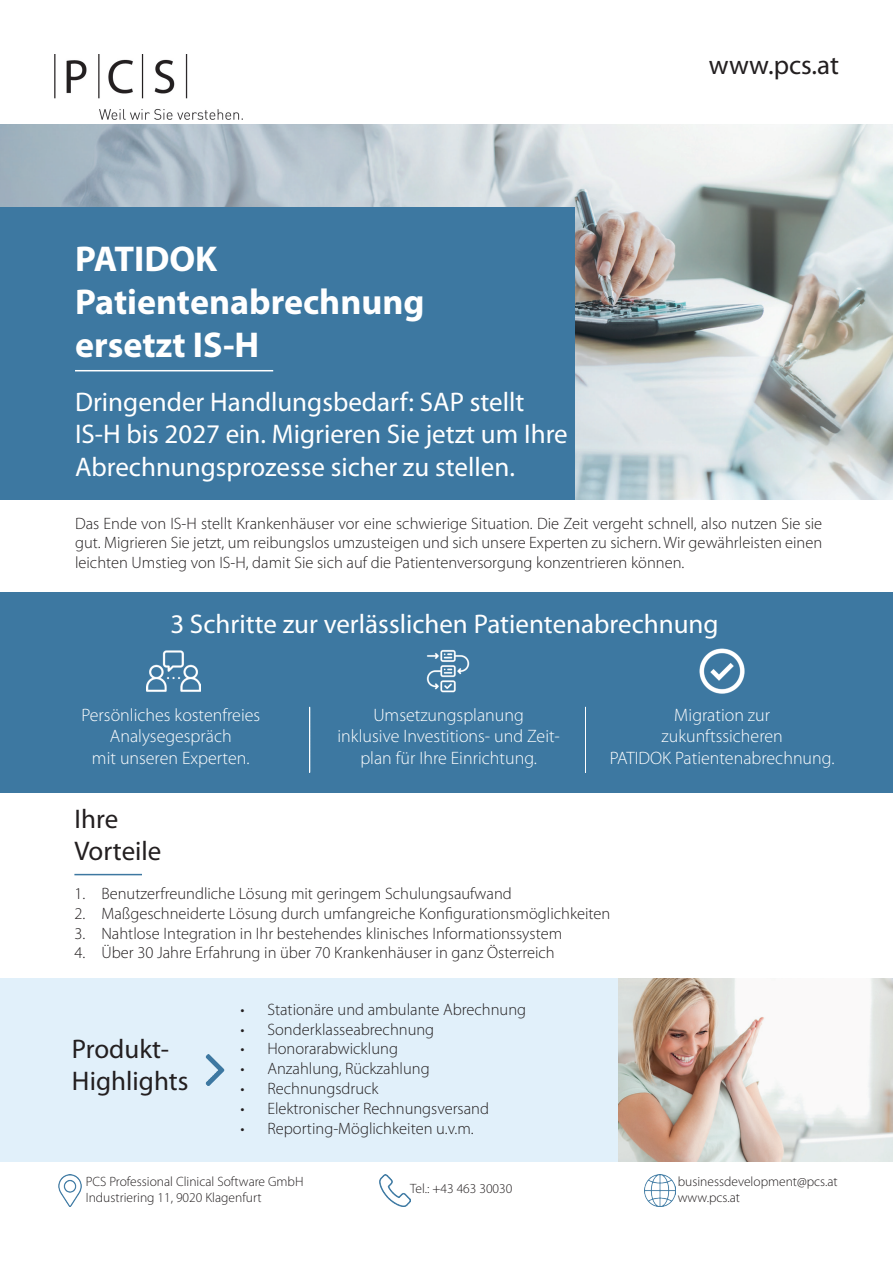
<style>
.page{position:relative;width:893px;height:1263px;background:#fff}
.page>*{position:absolute;margin:0;border:0;box-sizing:border-box;transform-origin:0 0}
.t1{font:700 36px/43.2px "Myriad Pro";color:#fff}
.t2{font:27px/32.4px "Myriad Pro";color:#fff}
.t3{font:27px/32.4px "Myriad Pro";color:#231f20}
.t4{font:300 18px/21.6px "Myriad Pro";color:#fff;text-align:center}
.t5{font:300 16.5px/19.8px "Myriad Pro";color:#231f20;text-align:justify}
.t6{font:300 13.5px/16.2px "Myriad Pro";color:#231f20}
</style>
<div class="page">
<div style="left:0;top:978px;width:619px;height:183px;background:#e1f0fa"></div>
<div style="left:0;top:592px;width:893px;height:201px;background:#3d78a1"></div>
<img style="left:0;top:124px;width:893px;height:376px">
<div style="left:0;top:208px;width:574px;height:292px;background:#3d78a1"></div>
<img style="left:54px;top:54px;width:189px;height:65px">
<img style="left:147px;top:650px;width:53px;height:42px">
<img style="left:426px;top:649px;width:44px;height:44px">
<img style="left:699px;top:648px;width:46px;height:46px">
<svg style="left:309px;top:707px;width:1px;height:66px"></svg>
<svg style="left:585px;top:707px;width:1px;height:66px"></svg>
<img style="left:619px;top:978px;width:274px;height:183px">
<hr style="left:74px;top:874px;width:68px;height:1px;background:#3d78a1">
<hr style="left:75px;top:370px;width:198px;height:1px;background:#fff">
<img style="left:205px;top:1054px;width:20px;height:32px">
<img style="left:58px;top:1175px;width:24px;height:31px">
<img style="left:379px;top:1175px;width:32px;height:31px">
<img style="left:644px;top:1175px;width:32px;height:31px">
<h1 class="t1" style="left:75px;top:236px;width:351px">PATIDOK<br>Patientenabrechnung ersetzt IS-H</h1>
<h2 class="t2" style="left:75px;top:385px;width:494px">Dringender Handlungsbedarf: SAP stellt<br>IS-H bis 2027 ein. Migrieren Sie jetzt um Ihre<br>Abrechnungsprozesse sicher zu stellen.</h2>
<h2 class="t3" style="left:709px;top:49px;width:132px">www.pcs.at</h2>
<p class="t5" style="left:75px;top:513px;width:749px">Das Ende von IS-H stellt Krankenhäuser vor eine schwierige Situation. Die Zeit vergeht schnell, also nutzen Sie sie gut. Migrieren Sie jetzt, um reibungslos umzusteigen und sich unsere Experten zu sichern. Wir gewährleisten einen leichten Umstieg von IS-H, damit Sie sich auf die Patientenversorgung konzentrieren können.</p>
<h2 class="t2" style="left:170px;top:607px;width:550px">3 Schritte zur verlässlichen Patientenabrechnung</h2>
<p class="t4" style="left:81px;top:704px;width:180px">Persönliches kostenfreies<br>Analysegespräch<br>mit unseren Experten.</p>
<p class="t4" style="left:337px;top:704px;width:224px">Umsetzungsplanung<br>inklusive Investitions- und Zeit&shy;plan für Ihre Einrichtung.</p>
<p class="t4" style="left:610px;top:704px;width:226px">Migration zur<br>zukunftssicheren<br>PATIDOK Patientenabrechnung.</p>
<h2 class="t3" style="left:74px;top:802px;width:88px">Ihre<br>Vorteile</h2>
<p class="t5" style="left:74px;top:883px;width:439px">1. Benutzerfreundliche Lösung mit geringem Schulungsaufwand</p>
<p class="t5" style="left:74px;top:903px;width:537px">2. Maßgeschneiderte Lösung durch umfangreiche Konfigurationsmöglichkeiten</p>
<p class="t5" style="left:74px;top:923px;width:489px">3. Nahtlose Integration in Ihr bestehendes klinisches Informationssystem</p>
<p class="t5" style="left:74px;top:943px;width:482px">4. Über 30 Jahre Erfahrung in über 70 Krankenhäuser in ganz Österreich</p>
<h2 class="t3" style="left:72px;top:1032px;width:118px">Produkt-<br>Highlights</h2>
<p class="t5" style="left:240px;top:999px;width:287px">• Stationäre und ambulante Abrechnung</p>
<p class="t5" style="left:240px;top:1019px;width:195px">• Sonderklasseabrechnung</p>
<p class="t5" style="left:240px;top:1039px;width:159px">• Honorarabwicklung</p>
<p class="t5" style="left:240px;top:1058px;width:191px">• Anzahlung, Rückzahlung</p>
<p class="t5" style="left:240px;top:1078px;width:140px">• Rechnungsdruck</p>
<p class="t5" style="left:240px;top:1098px;width:250px">• Elektronischer Rechnungsversand</p>
<p class="t5" style="left:240px;top:1118px;width:235px">• Reporting-Möglichkeiten u.v.m.</p>
<p class="t6" style="left:86px;top:1173px;width:219px">PCS Professional Clinical Software GmbH<br>Industriering 11, 9020 Klagenfurt</p>
<p class="t6" style="left:410px;top:1180px;width:104px">Tel.: +43 463 30030</p>
<p class="t6" style="left:678px;top:1173px;width:162px">businessdevelopment@pcs.at www.pcs.at</p>
</div>
